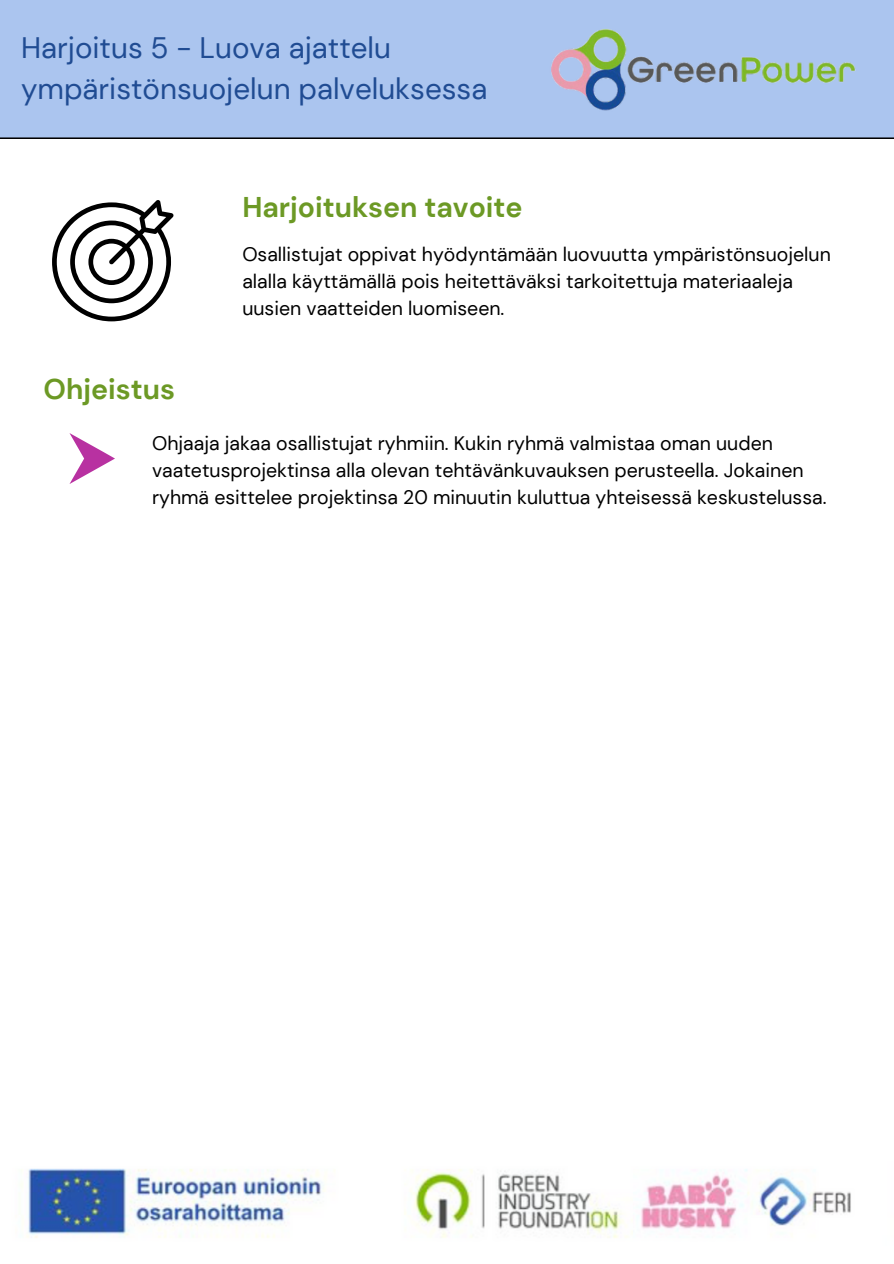
<style>
.page{position:relative;width:894px;height:1264px;background:#fff}
.page>*{position:absolute;margin:0;border:0;box-sizing:border-box;transform-origin:0 0}
.t1{font:29.55px/40.5px "DM Sans";color:#204c93}
.t2{font:700 28.5px "DM Sans";color:#6c9925}
.t3{font:19.5px/27px "DM Sans";color:#000}
</style>
<div class="page">
<div style="left:0;top:0;width:893px;height:138px;background:#abc5ef"></div>
<img style="left:528px;top:20px;width:351px;height:98px">
<svg style="left:52px;top:200px;width:121px;height:121px"></svg>
<svg style="left:69px;top:433px;width:45px;height:50px"></svg>
<img style="left:21px;top:1168px;width:830px;height:70px">
<h2 class="t1" style="left:21px;top:28px;width:467px">Harjoitus 5 - Luova ajattelu ympäristönsuojelun palveluksessa</h2>
<p class="t2" style="left:242px;top:188px;width:282px">Harjoituksen tavoite</p>
<p class="t3" style="left:242px;top:241px;width:590px">Osallistujat oppivat hyödyntämään luovuutta ympäristönsuojelun alalla käyttämällä pois heitettäväksi tarkoitettuja materiaaleja uusien vaatteiden luomiseen.</p>
<h1 class="t2" style="left:44px;top:370px;width:133px">Ohjeistus</h1>
<p class="t3" style="left:152px;top:430px;width:675px">Ohjaaja jakaa osallistujat ryhmiin. Kukin ryhmä valmistaa oman uuden vaatetusprojektinsa alla olevan tehtävänkuvauksen perusteella. Jokainen ryhmä esittelee projektinsa 20 minuutin kuluttua yhteisessä keskustelussa.</p>
</div>
